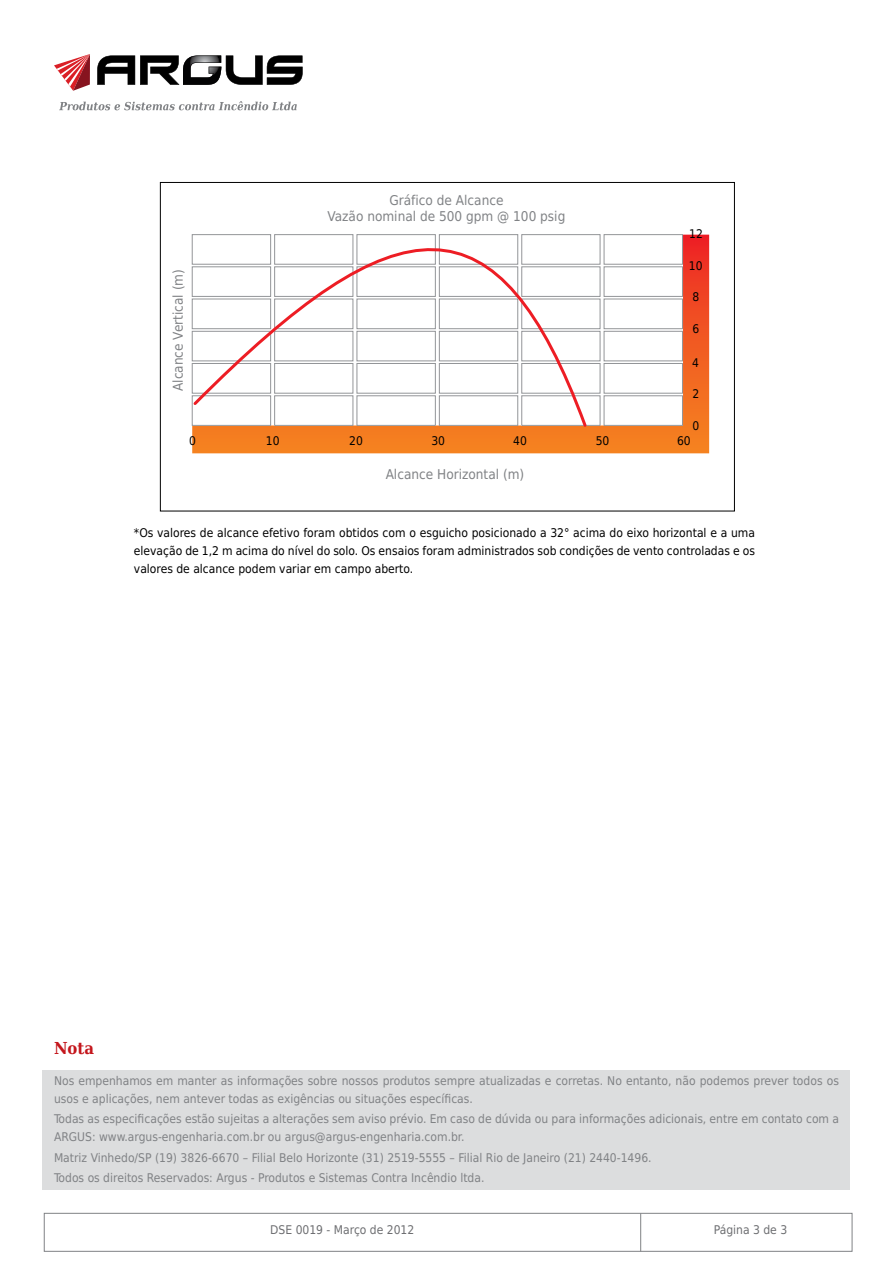
<style>
.page{position:relative;width:893px;height:1263px;background:#fff}
.page>*{position:absolute;margin:0;border:0;box-sizing:border-box;transform-origin:0 0}
.t1{font:700 16.5px "DejaVu Serif Condensed";color:#c4161c}
.t2{font:13.5px/16.2px "DejaVu Sans Condensed";color:#808285;text-align:center}
.t3{font:12px/18px "DejaVu Sans Condensed";color:#808285}
.t4{font:12px/18px "DejaVu Sans Condensed";color:#000;text-align:justify}
.t5{font:12px "DejaVu Sans Condensed";color:#6d6e71}
</style>
<div class="page">
<div style="left:44px;top:1213px;width:808px;height:39px;border:1px solid #808285"></div>
<hr style="left:640px;top:1213px;width:1px;height:38px;background:#808285">
<svg style="left:54px;top:54px;width:36px;height:37px"></svg>
<svg style="left:97px;top:55px;width:206px;height:30px"></svg>
<svg style="left:59px;top:101px;width:238px;height:9px"></svg>
<svg style="left:192px;top:235px;width:517px;height:218px;background:#f07c33"></svg>
<div style="left:522px;top:235px;width:78px;height:29px;background:#fff"></div>
<div style="left:604px;top:235px;width:78px;height:29px;background:#fff"></div>
<div style="left:604px;top:234px;width:79px;height:30px;border:1px solid #939598"></div>
<div style="left:522px;top:267px;width:78px;height:29px;background:#fff"></div>
<div style="left:604px;top:267px;width:78px;height:29px;background:#fff"></div>
<div style="left:604px;top:267px;width:79px;height:30px;border:1px solid #939598"></div>
<div style="left:522px;top:299px;width:78px;height:30px;background:#fff"></div>
<div style="left:522px;top:299px;width:78px;height:30px;border:1px solid #939598"></div>
<div style="left:604px;top:299px;width:78px;height:30px;background:#fff"></div>
<div style="left:604px;top:299px;width:79px;height:30px;border:1px solid #939598"></div>
<div style="left:522px;top:331px;width:78px;height:30px;background:#fff"></div>
<div style="left:522px;top:331px;width:78px;height:30px;border:1px solid #939598"></div>
<div style="left:604px;top:331px;width:78px;height:30px;background:#fff"></div>
<div style="left:604px;top:331px;width:79px;height:30px;border:1px solid #939598"></div>
<div style="left:522px;top:363px;width:78px;height:30px;background:#fff"></div>
<div style="left:604px;top:363px;width:78px;height:30px;background:#fff"></div>
<div style="left:604px;top:363px;width:79px;height:30px;border:1px solid #939598"></div>
<div style="left:522px;top:396px;width:78px;height:29px;background:#fff"></div>
<div style="left:604px;top:396px;width:78px;height:29px;background:#fff"></div>
<svg style="left:191px;top:234px;width:398px;height:195px"></svg>
<div style="left:43px;top:1070px;width:807px;height:119px;background:#dcddde"></div>
<p class="t2" style="left:170px;top:391px;width:124px;rotate:-90deg">Alcance Vertical (m)</p>
<p class="t2" style="left:328px;top:192px;width:239px">Gráfico de Alcance<br>Vazão nominal de 500 gpm @ 100 psig</p>
<p class="t4" style="left:689px;top:224px;width:15px">12</p>
<p class="t4" style="left:689px;top:257px;width:15px">10</p>
<p class="t4" style="left:692px;top:288px;width:8px">8</p>
<p class="t4" style="left:692px;top:320px;width:8px">6</p>
<p class="t4" style="left:692px;top:353px;width:8px">4</p>
<p class="t4" style="left:692px;top:385px;width:8px">2</p>
<p class="t4" style="left:692px;top:416px;width:8px">0</p>
<p class="t4" style="left:189px;top:431px;width:8px">0</p>
<p class="t4" style="left:266px;top:431px;width:15px">10</p>
<p class="t4" style="left:349px;top:431px;width:15px">20</p>
<p class="t4" style="left:431px;top:431px;width:15px">30</p>
<p class="t4" style="left:513px;top:431px;width:15px">40</p>
<p class="t4" style="left:596px;top:431px;width:15px">50</p>
<p class="t4" style="left:677px;top:431px;width:15px">60</p>
<p class="t2" style="left:386px;top:466px;width:140px">Alcance Horizontal (m)</p>
<p class="t4" style="left:134px;top:524px;width:623px">*Os valores de alcance efetivo foram obtidos com o esguicho posicionado a 32° acima do eixo horizontal e a uma elevação de 1,2 m acima do nível do solo. Os ensaios foram administrados sob condições de vento controladas e os valores de alcance podem variar em campo aberto.</p>
<h1 class="t1" style="left:54px;top:1034px;width:41px">Nota</h1>
<p class="t3" style="left:54px;top:1072px;width:786px">Nos empenhamos em manter as informações sobre nossos produtos sempre atualizadas e corretas. No entanto, não podemos prever todos os usos e aplicações, nem antever todas as exigências ou situações específicas.</p>
<p class="t3" style="left:54px;top:1110px;width:786px">Todas as especificações estão sujeitas a alterações sem aviso prévio. Em caso de dúvida ou para informações adicionais, entre em contato com a<br>ARGUS: www.argus-engenharia.com.br ou argus@argus-engenharia.com.br.</p>
<p class="t3" style="left:54px;top:1147px;width:599px;line-height:20.1px">Matriz Vinhedo/SP (19) 3826-6670 – Filial Belo Horizonte (31) 2519-5555 – Filial Rio de Janeiro (21) 2440-1496.<br>Todos os direitos Reservados: Argus - Produtos e Sistemas Contra Incêndio ltda.</p>
<p class="t5" style="left:270px;top:1220px;width:146px">DSE 0019 - Março de 2012</p>
<p class="t5" style="left:714px;top:1220px;width:75px">Página 3 de 3</p>
</div>
